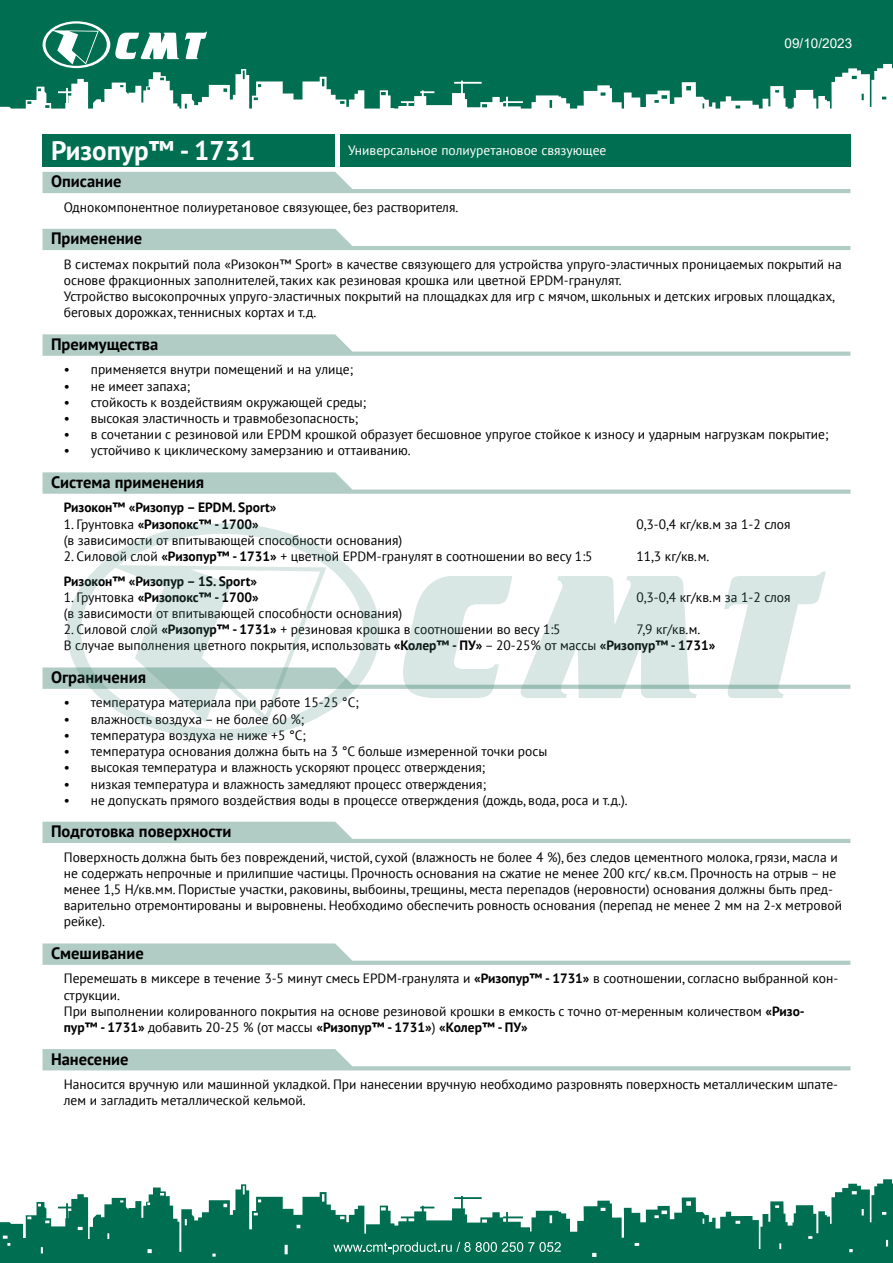
<style>
.page{position:relative;width:893px;height:1263px;background:#fff}
.page>*{position:absolute;margin:0;border:0;box-sizing:border-box;transform-origin:0 0}
.t1{font:700 27px "PT Sans";color:#fff}
.t2{font:700 16.5px "PT Sans";color:#000}
.t3{font:13.5px/16.2px "PT Sans";color:#000}
.t4{font:700 13.5px "PT Sans";color:#000}
.t5{font:13.5px "PT Sans";color:#fff}
.t6{font:13.5px "Arial";color:#fff}
.s1{font-weight:400}
.s2{font-weight:700}
</style>
<div class="page">
<svg style="left:0;top:0;width:893px;height:109px;background:#25846a"></svg>
<svg style="left:0;top:1179px;width:893px;height:84px;fill:#006f51"></svg>
<svg style="left:185px;top:32px;width:22px;height:27px"></svg>
<svg style="left:43px;top:21px;width:136px;height:47px"></svg>
<svg style="left:333px;top:1242px;width:228px;height:12px;background:#398f78"></svg>
<svg style="left:43px;top:172px;width:807px;height:21px"></svg>
<svg style="left:43px;top:334px;width:807px;height:22px"></svg>
<svg style="left:43px;top:472px;width:807px;height:22px"></svg>
<svg style="left:43px;top:229px;width:807px;height:21px"></svg>
<div style="left:43px;top:134px;width:292px;height:33px;background:#006f51"></div>
<div style="left:340px;top:134px;width:510px;height:33px;background:#006f51"></div>
<svg style="left:43px;top:822px;width:807px;height:21px"></svg>
<svg style="left:43px;top:943px;width:807px;height:22px"></svg>
<svg style="left:43px;top:1049px;width:807px;height:21px"></svg>
<svg style="left:100px;top:523px;width:246px;height:217px"></svg>
<svg style="left:43px;top:565px;width:807px;height:158px"></svg>
<h1 class="t1" style="left:51px;top:132px;width:206px">Ризопур™ - 1731</h1>
<p class="t5" style="left:348px;top:142px;width:260px">Универсальное полиуретановое связующее</p>
<p class="t3" style="left:64px;top:199px;width:396px">Однокомпонентное полиуретановое связующее, без растворителя.</p>
<p class="t2" style="left:51px;top:171px;width:72px">Описание</p>
<p class="t2" style="left:51px;top:228px;width:93px">Применение</p>
<p class="t6" style="left:785px;top:34px;width:69px">09/10/2023</p>
<p class="t3" style="left:64px;top:256px;width:780px">В системах покрытий пола «Ризокон™ Sport» в качестве связующего для устройства упруго-эластичных проницаемых покрытий на основе фракционных заполнителей, таких как резиновая крошка или цветной EPDM-гранулят.<br>Устройство высокопрочных упруго-эластичных покрытий на площадках для игр с мячом, школьных и детских игровых площадках, беговых дорожках, теннисных кортах и т.д.</p>
<p class="t2" style="left:51px;top:333px;width:109px">Преимущества</p>
<p class="t3" style="left:64px;top:361px;width:291px">• применяется внутри помещений и на улице;</p>
<p class="t3" style="left:64px;top:377px;width:128px">• не имеет запаха;</p>
<p class="t3" style="left:64px;top:394px;width:304px">• стойкость к воздействиям окружающей среды;</p>
<p class="t3" style="left:64px;top:410px;width:296px">• высокая эластичность и травмобезопасность;</p>
<p class="t3" style="left:64px;top:426px;width:766px">• в сочетании с резиновой или EPDM крошкой образует бесшовное упругое стойкое к износу и ударным нагрузкам покрытие;</p>
<p class="t3" style="left:64px;top:442px;width:348px">• устойчиво к циклическому замерзанию и оттаиванию.</p>
<p class="t2" style="left:51px;top:471px;width:155px">Система применения</p>
<p class="t4" style="left:64px;top:499px;width:214px">Ризокон™ «Ризопур – EPDM. Sport»</p>
<p class="t4" style="left:64px;top:515px;width:197px"><span class="s1">1. Грунтовка</span> «Ризопокс™ - 1700»</p>
<p class="t3" style="left:637px;top:515px;width:155px">0,3-0,4 кг/кв.м за 1-2 слоя</p>
<p class="t3" style="left:64px;top:532px;width:340px">(в зависимости от впитывающей способности основания)</p>
<p class="t3" style="left:64px;top:548px;width:530px">2. Силовой слой <span class="s2">«Ризопур™ - 1731»</span> + цветной EPDM-гранулят в соотношении во весу 1:5</p>
<p class="t3" style="left:637px;top:548px;width:74px">11,3 кг/кв.м.</p>
<p class="t4" style="left:64px;top:572px;width:195px">Ризокон™ «Ризопур – 1S. Sport»</p>
<p class="t4" style="left:64px;top:588px;width:197px"><span class="s1">1. Грунтовка</span> «Ризопокс™ - 1700»</p>
<p class="t3" style="left:637px;top:589px;width:155px">0,3-0,4 кг/кв.м за 1-2 слоя</p>
<p class="t3" style="left:64px;top:605px;width:340px">(в зависимости от впитывающей способности основания)</p>
<p class="t3" style="left:64px;top:621px;width:498px">2. Силовой слой <span class="s2">«Ризопур™ - 1731»</span> + резиновая крошка в соотношении во весу 1:5</p>
<p class="t3" style="left:64px;top:621px;width:653px;text-indent:573px">7,9 кг/кв.м.<br>В случае выполнения цветного покрытия, использовать <span class="s2">«Колер™ - ПУ»</span> – 20-25% от массы <span class="s2">«Ризопур™ - 1731»</span></p>
<p class="t2" style="left:51px;top:666px;width:97px">Ограничения</p>
<p class="t3" style="left:64px;top:694px;width:297px">• температура материала при работе 15-25 °С;</p>
<p class="t3" style="left:64px;top:710px;width:242px">• влажность воздуха – не более 60 %;</p>
<p class="t3" style="left:64px;top:727px;width:244px">• температура воздуха не ниже +5 °С;</p>
<p class="t3" style="left:64px;top:743px;width:485px">• температура основания должна быть на 3 °С больше измеренной точки росы</p>
<p class="t3" style="left:64px;top:759px;width:423px">• высокая температура и влажность ускоряют процесс отверждения;</p>
<p class="t3" style="left:64px;top:775px;width:424px">• низкая температура и влажность замедляют процесс отверждения;</p>
<p class="t3" style="left:64px;top:791px;width:565px">• не допускать прямого воздействия воды в процессе отверждения (дождь, вода, роса и т.д.).</p>
<p class="t2" style="left:51px;top:820px;width:182px">Подготовка поверхности</p>
<p class="t3" style="left:64px;top:848px;width:780px">Поверхность должна быть без повреждений, чистой, сухой (влажность не более 4 %), без следов цементного молока, грязи, масла и не содержать непрочные и прилипшие частицы. Прочность основания на сжатие не менее 200 кгс/ кв.см. Прочность на отрыв – не менее 1,5 Н/кв.мм. Пористые участки, раковины, выбоины, трещины, места перепадов (неровности) основания должны быть пред&shy;варительно отремонтированы и выровнены. Необходимо обеспечить ровность основания (перепад не менее 2 мм на 2-х метровой рейке).</p>
<p class="t2" style="left:51px;top:942px;width:94px">Смешивание</p>
<p class="t3" style="left:64px;top:970px;width:776px">Перемешать в миксере в течение 3-5 минут смесь EPDM-гранулята и <span class="s2">«Ризопур™ - 1731»</span> в соотношении, согласно выбранной кон&shy;струкции.<br>При выполнении колированного покрытия на основе резиновой крошки в емкость с точно от-меренным количеством <span class="s2">«Ризо&shy;пур™ - 1731»</span> добавить 20-25 % (от массы <span class="s2">«Ризопур™ - 1731»</span>) <span class="s2">«Колер™ - ПУ»</span></p>
<p class="t2" style="left:51px;top:1048px;width:79px">Нанесение</p>
<p class="t3" style="left:64px;top:1076px;width:776px">Наносится вручную или машинной укладкой. При нанесении вручную необходимо разровнять поверхность металлическим шпате&shy;лем и загладить металлической кельмой.</p>
</div>
